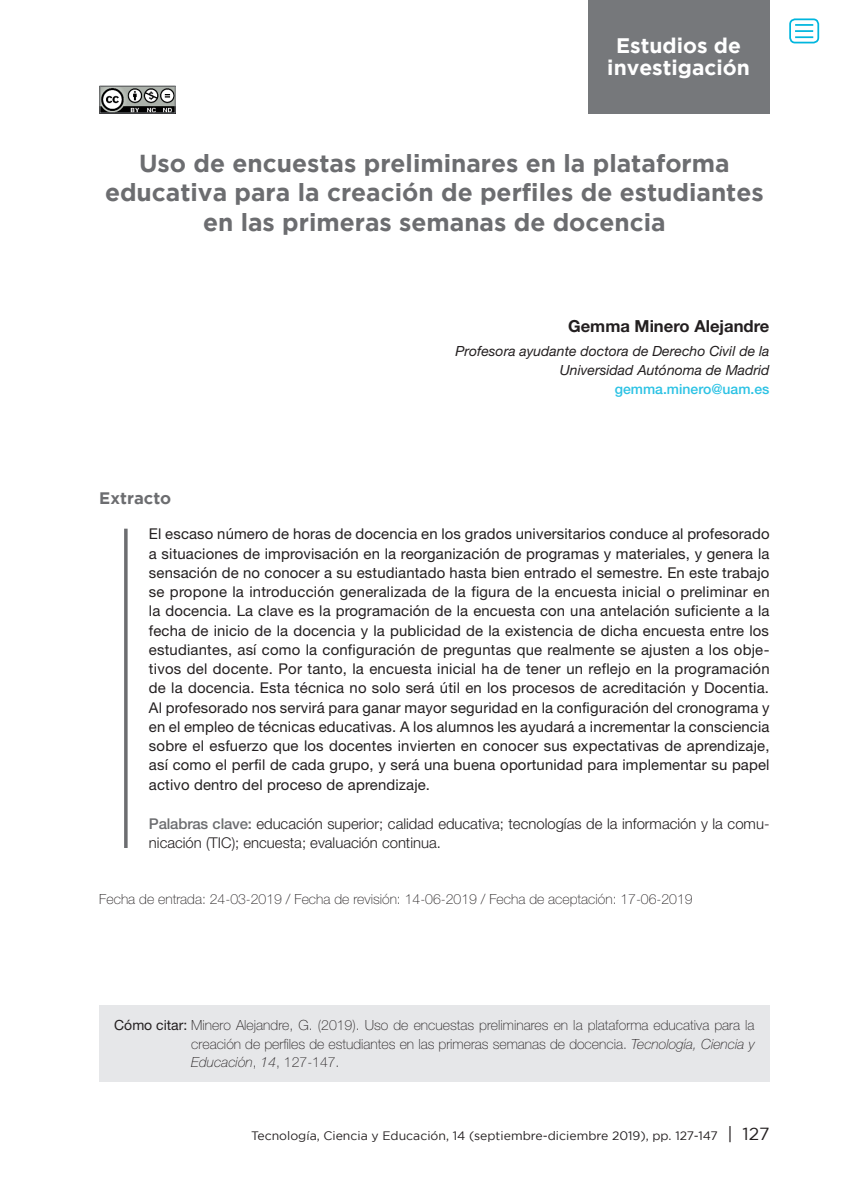
<style>
.page{position:relative;width:844px;height:1191px;background:#fff}
.page>*{position:absolute;margin:0;border:0;box-sizing:border-box;transform-origin:0 0}
.Título_artículo_rtry{font:700 24.5px/29.8px "Gotham";color:#6c6d70;text-align:center}
.Título_artículo_rtry-2{font:700 21px/21.9px "Gotham";color:#fff;text-align:center}
.Autor_Helv{font:700 16.62px "Helvetica Neue LT Std";color:#231f20}
.Extracto_rtye{font:700 16.62px "Gotham";color:#6c6d70}
.Texto_EXTRACTO{font:14.88px/19.2px "Helvetica Neue LT Std";letter-spacing:.01em;color:#231f20;text-align:justify}
.P_Clave{font:300 14.88px/19.2px "Helvetica Neue LT Std";color:#231f20}
.Cómo_citar{font:100 14px/18.4px "Helvetica Neue LT Std";color:#231f20;text-align:justify}
.FECHAS_DE_TRABAJO{font:100 14px "Helvetica Neue LT Std";color:#231f20}
.Cargo_Helv{font:italic 14px "Helvetica Neue LT Std";color:#231f20}
.correo_electronico_a{font:500 14px "Helvetica Neue LT Std";color:#2bc2e4}
.t1{font:12.25px "Gotham";color:#231f20}
.s1{font-weight:500;color:#6c6d70}
.s2{font-weight:400}
.s3{font-style:italic}
.s4{font-size:17.5px}
</style>
<div class="page">
<div style="left:587px;top:0;width:182px;height:113px;background:#76787b"></div>
<img style="left:101px;top:88px;width:72px;height:23px">
<div style="left:99px;top:86px;width:76px;height:27px;border:1px solid #76787b"></div>
<div style="left:789px;top:18px;width:30px;height:25px;border:2px solid #00b6de;border-radius:5px"></div>
<svg style="left:795px;top:24px;width:18px;height:14px"></svg>
<svg style="left:124px;top:528px;width:4px;height:320px"></svg>
<div style="left:99px;top:1005px;width:670px;height:76px;background:#e6e7e9"></div>
<p class="Título_artículo_rtry-2" style="left:607px;top:34px;width:144px">Estudios de investigación</p>
<p class="Título_artículo_rtry" style="left:105px;top:147px;width:660px">Uso de encuestas preliminares en la plataforma educativa para la creación de perfiles de estudiantes en las primeras semanas de docencia</p>
<p class="Autor_Helv" style="left:568px;top:315px;width:203px">Gemma Minero Alejandre</p>
<p class="Cargo_Helv" style="left:455px;top:342px;width:315px">Profesora ayudante doctora de Derecho Civil de la</p>
<p class="Cargo_Helv" style="left:559px;top:362px;width:211px">Universidad Autónoma de Madrid</p>
<p class="correo_electronico_a" style="left:614px;top:381px;width:156px">gemma.minero@uam.es</p>
<p class="Extracto_rtye" style="left:99px;top:488px;width:73px">Extracto</p>
<p class="Texto_EXTRACTO" style="left:149px;top:524px;width:622px">El escaso número de horas de docencia en los grados universitarios conduce al profesorado a situaciones de improvisación en la reorganización de programas y materiales, y genera la sensación de no conocer a su estudiantado hasta bien entrado el semestre. En este trabajo se propone la introducción generalizada de la figura de la encuesta inicial o preliminar en la docencia. La clave es la programación de la encuesta con una antelación suficiente a la fecha de inicio de la docencia y la publicidad de la existencia de dicha encuesta entre los estudiantes, así como la configuración de preguntas que realmente se ajusten a los obje&shy;tivos del docente. Por tanto, la encuesta inicial ha de tener un reflejo en la programación de la docencia. Esta técnica no solo será útil en los procesos de acreditación y Docentia.<br>Al profesorado nos servirá para ganar mayor seguridad en la configuración del cronograma y en el empleo de técnicas educativas. A los alumnos les ayudará a incrementar la consciencia sobre el esfuerzo que los docentes invierten en conocer sus expectativas de aprendizaje, así como el perfil de cada grupo, y será una buena oportunidad para implementar su papel activo dentro del proceso de aprendizaje.</p>
<p class="P_Clave" style="left:149px;top:813px;width:622px"><span class="s1">Palabras clave:</span> educación superior; calidad educativa; tecnologías de la información y la comu&shy;nicación (TIC); encuesta; evaluación continua.</p>
<p class="FECHAS_DE_TRABAJO" style="left:99px;top:890px;width:594px">Fecha de entrada: 24-03-2019 / Fecha de revisión: 14-06-2019 / Fecha de aceptación: 17-06-2019</p>
<p class="Cómo_citar" style="left:191px;top:1016px;width:564px;text-indent:-77px"><span class="s2">Cómo citar:</span> Minero Alejandre, G. (2019). Uso de encuestas preliminares en la plataforma educativa para la creación de perfiles de estudiantes en las primeras semanas de docencia. <span class="s3">Tecnología, Ciencia y Educación</span>, <span class="s3">14</span>, 127-147.</p>
<p class="t1" style="left:251px;top:1128px;width:520px">Tecnología, Ciencia y Educación, 14 (septiembre-diciembre 2019), pp. 127-147 <span class="s4">| 127</span></p>
</div>
